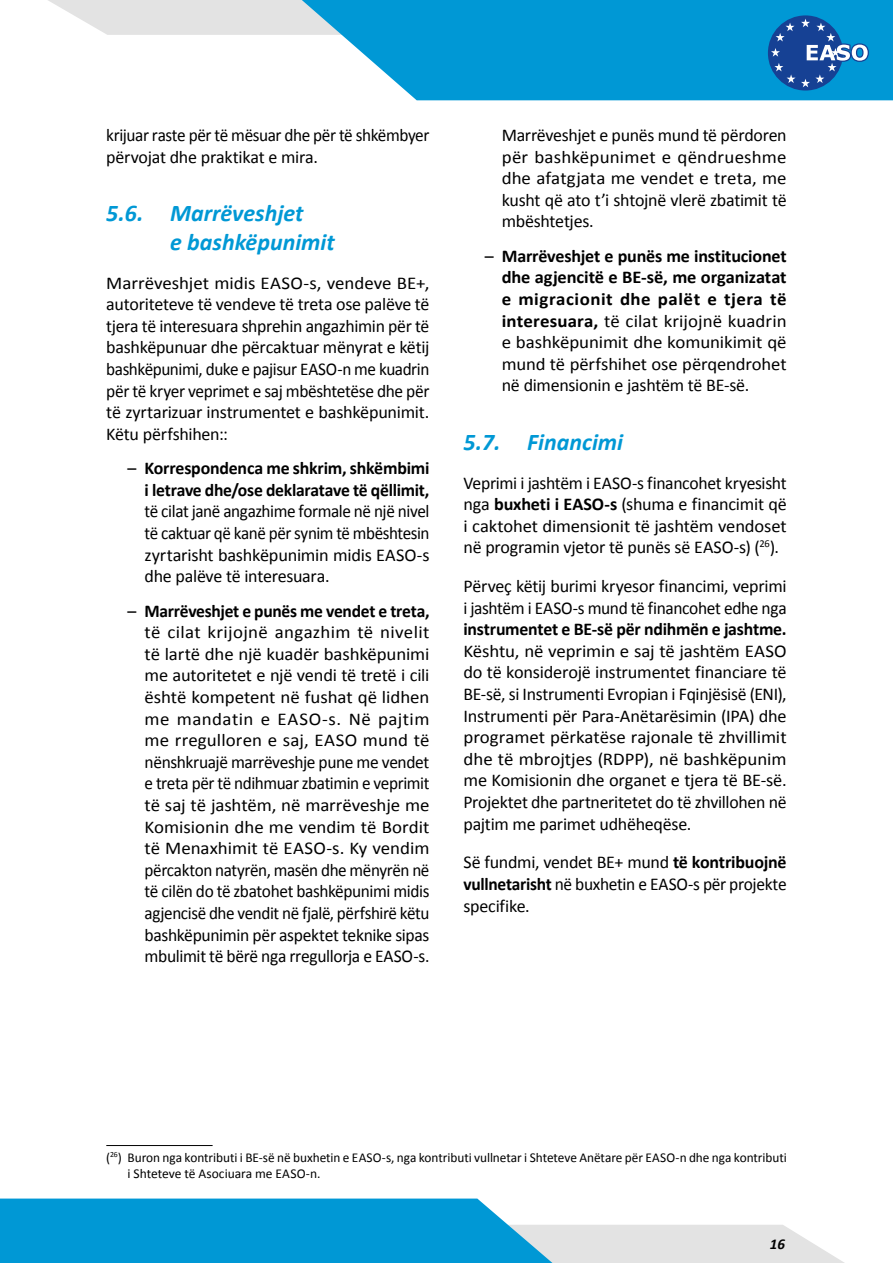
<style>
.page{position:relative;width:893px;height:1263px;background:#fff}
.page>*{position:absolute;margin:0;border:0;box-sizing:border-box;transform-origin:0 0}
.title_2{font:italic 700 24px/28.8px "Calibri";color:#0098d5}
.body{font:18px/21.6px "Calibri";letter-spacing:-.015em;color:#000;text-align:justify}
.body-2{font:18px/21.6px "Calibri";letter-spacing:-.015em;color:#000;text-align:justify;scale:1.05 1}
.body-3{font:18px/21.6px "Calibri";letter-spacing:-.015em;color:#000;scale:.96 1}
.t1{font:italic 700 15px "Calibri";color:#000}
.footnotes{font:13.5px/16.2px "Calibri";letter-spacing:-.005em;color:#000}
.s1{font-weight:700}
</style>
<div class="page">
<hr style="left:106px;top:1145px;width:107px;height:1px;background:#000">
<svg style="left:48px;top:0;width:229px;height:35px;background:#e6e6e6"></svg>
<svg style="left:277px;top:0;width:616px;height:100px;background:#25a6da"></svg>
<div style="left:768px;top:15px;width:75px;height:76px;background:#164194;border-radius:50%"></div>
<svg style="left:801px;top:19px;width:69px;height:68px"></svg>
<svg style="left:776px;top:23px;width:18px;height:18px"></svg>
<svg style="left:771px;top:48px;width:9px;height:9px"></svg>
<svg style="left:774px;top:63px;width:21px;height:20px"></svg>
<svg style="left:0;top:1198px;width:844px;height:65px"></svg>
<p class="body-3" style="left:106px;top:123px;width:338px">krijuar raste për të mësuar dhe për të shkëmbyer përvojat dhe praktikat e mira.</p>
<p class="title_2" style="left:170px;top:198px;width:166px;text-indent:-64px">5.6. Marrëveshjet<br>e bashkëpunimit</p>
<p class="body-2" style="left:106px;top:271px;width:309px">Marrëveshjet midis EASO-s, vendeve BE+, autoriteteve të vendeve të treta ose palëve të tjera të interesuara shprehin angazhimin për të bashkëpunuar dhe përcaktuar mënyrat e këtij bashkëpunimi, duke e pajisur EASO-n me kuadrin për të kryer veprimet e saj mbështetëse dhe për të zyrtarizuar instrumentet e bashkëpunimit.<br>Këtu përfshihen::</p>
<p class="body" style="left:145px;top:457px;width:286px;text-indent:-17px">– <span class="s1">Korrespondenca me shkrim, shkëmbimi i letrave dhe/ose deklaratave të qëllimit, </span>të cilat janë angazhime formale në një nivel të caktuar që kanë për synim të mbështesin zyrtarisht bashkëpunimin midis EASO-s dhe palëve të interesuara.</p>
<p class="body" style="left:145px;top:599px;width:286px;text-indent:-17px">– <span class="s1">Marrëveshjet e punës me vendet e treta, </span>të cilat krijojnë angazhim të nivelit të lartë dhe një kuadër bashkëpunimi me autoritetet e një vendi të tretë i cili është kompetent në fushat që lidhen me mandatin e EASO-s. Në pajtim me rregulloren e saj, EASO mund të nënshkruajë marrëveshje pune me vendet e treta për të ndihmuar zbatimin e veprimit të saj të jashtëm, në marrëveshje me Komisionin dhe me vendim të Bordit të Menaxhimit të EASO-s. Ky vendim përcakton natyrën, masën dhe mënyrën në të cilën do të zbatohet bashkëpunimi midis agjencisë dhe vendit në fjalë, përfshirë këtu bashkëpunimin për aspektet teknike sipas mbulimit të bërë nga rregullorja e EASO-s.</p>
<p class="body" style="left:502px;top:123px;width:286px">Marrëveshjet e punës mund të përdoren për bashkëpunimet e qëndrueshme dhe afatgjata me vendet e treta, me kusht që ato t’i shtojnë vlerë zbatimit të mbështetjes.</p>
<p class="body" style="left:502px;top:244px;width:286px;text-indent:-17px">– <span class="s1">Marrëveshjet e punës me institucionet dhe agjencitë e BE-së, me organizatat e migracionit dhe palët e tjera të interesuara,</span> të cilat krijojnë kuadrin e bashkëpunimit dhe komunikimit që mund të përfshihet ose përqendrohet në dimensionin e jashtëm të BE-së.</p>
<p class="title_2" style="left:463px;top:426px;width:161px">5.7. Financimi</p>
<p class="body" style="left:463px;top:471px;width:325px">Veprimi i jashtëm i EASO-s financohet kryesisht nga <span class="s1">buxheti i EASO-s</span> (shuma e financimit që i caktohet dimensionit të jashtëm vendoset në programin vjetor të punës së EASO-s) (<sup>26</sup>).</p>
<p class="body" style="left:463px;top:574px;width:325px">Përveç këtij burimi kryesor financimi, veprimi i jashtëm i EASO-s mund të financohet edhe nga <span class="s1">instrumentet e BE-së për ndihmën e jashtme.<br></span>Kështu, në veprimin e saj të jashtëm EASO do të konsiderojë instrumentet financiare të BE-së, si Instrumenti Evropian i Fqinjësisë (ENI), Instrumenti për Para-Anëtarësimin (IPA) dhe programet përkatëse rajonale të zhvillimit dhe të mbrojtjes (RDPP), në bashkëpunim me Komisionin dhe organet e tjera të BE-së.<br>Projektet dhe partneritetet do të zhvillohen në pajtim me parimet udhëheqëse.</p>
<p class="body" style="left:463px;top:851px;width:325px">Së fundmi, vendet BE+ mund <span class="s1">të kontribuojnë vullnetarisht</span> në buxhetin e EASO-s për projekte specifike.</p>
<p class="footnotes" style="left:128px;top:1148px;width:661px;text-indent:-21px">(<sup>26</sup>) Buron nga kontributi i BE-së në buxhetin e EASO-s, nga kontributi vullnetar i Shteteve Anëtare për EASO-n dhe nga kontributi i Shteteve të Asociuara me EASO-n.</p>
<p class="t1" style="left:770px;top:1234px;width:17px">16</p>
</div>
